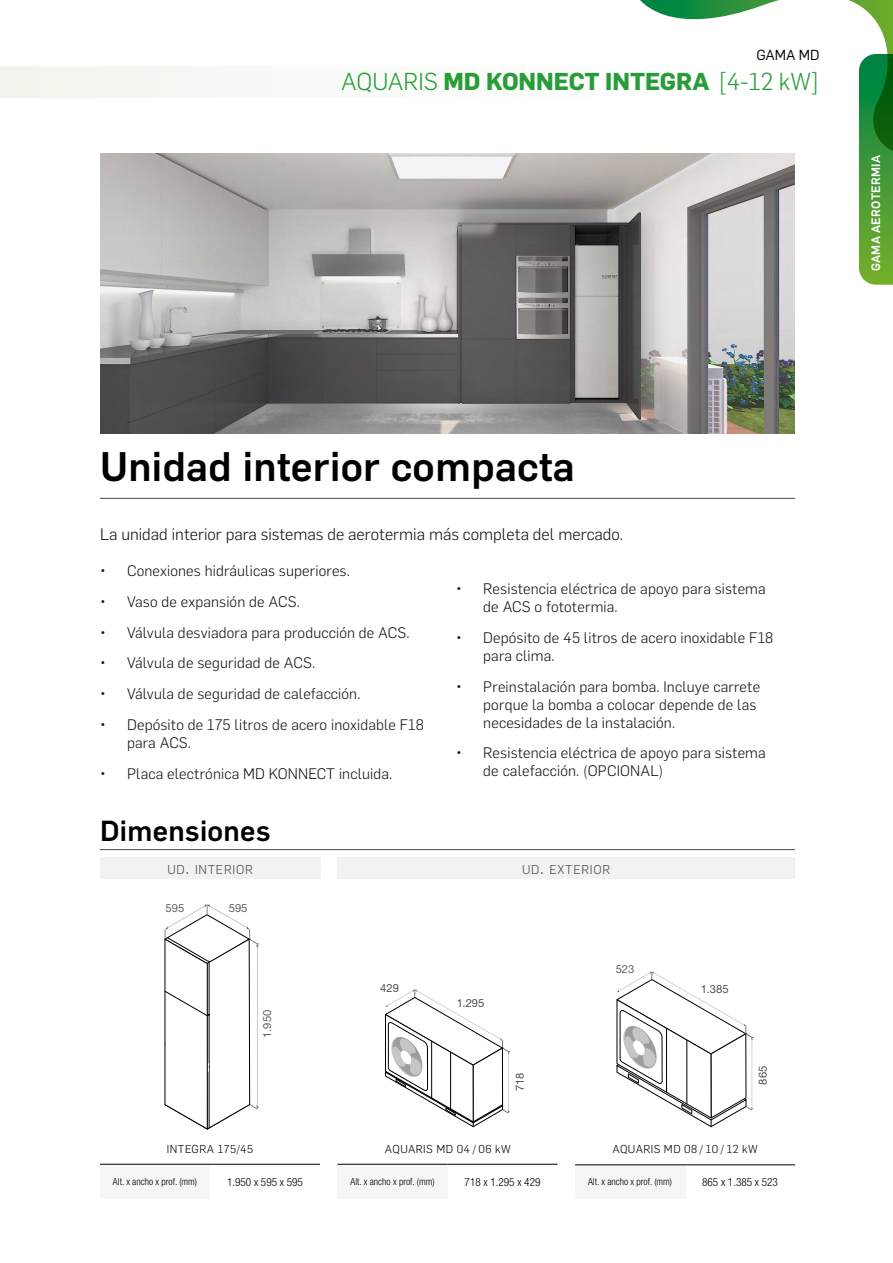
<style>
.page{position:relative;width:893px;height:1263px;background:#fff}
.page>*{position:absolute;margin:0;border:0;box-sizing:border-box;transform-origin:0 0}
.t1{font:500 40.5px "Flama";letter-spacing:.01em;color:#000}
.t2{font:500 28.5px "Flama";letter-spacing:.01em;color:#000}
.t3{font:700 24px "Flama";color:#289c38}
.t4{font:300 16.5px "Flama";color:#131313}
.t5{font:300 15px/18px "Flama";letter-spacing:.01em;color:#131313}
.t6{font:14.25px "Flama";letter-spacing:-.005em;color:#000}
.t7{font:300 12.6px "Flama";letter-spacing:.055em;color:#4a4a49}
.t8{font:500 12px "Flama";letter-spacing:.02em;color:#fff}
.t9{font:300 11.25px "Flama";letter-spacing:.04em;color:#000}
.t10{font:300 condensed 11.25px "Helvetica Neue LT Std";color:#000}
.t11{font:11.25px "Helvetica Neue LT Std";color:#131313}
.t12{font:11.25px "Helvetica Neue LT Std";color:#646363}
.t13{font:300 condensed 9.75px "Helvetica Neue LT Std";color:#000}
.s1{font-weight:300}
.s2{font-size:18px}
</style>
<div class="page">
<svg style="left:0;top:0;width:893px;height:285px"></svg>
<div style="left:338px;top:1164px;width:110px;height:35px;background:#f6f6f6"></div>
<hr style="left:338px;top:1164px;width:110px;height:1px;background:#000">
<hr style="left:448px;top:1164px;width:110px;height:1px;background:#000">
<img style="left:100px;top:153px;width:695px;height:280px">
<hr style="left:100px;top:849px;width:695px;height:1px;background:#4a4a49">
<div style="left:100px;top:1164px;width:110px;height:35px;background:#f6f6f6"></div>
<hr style="left:100px;top:1164px;width:110px;height:1px;background:#000">
<hr style="left:210px;top:1164px;width:110px;height:1px;background:#000">
<hr style="left:100px;top:498px;width:695px;height:1px;background:#4a4a49">
<div style="left:337px;top:857px;width:458px;height:22px;background:#f2f2f2"></div>
<div style="left:100px;top:857px;width:220px;height:22px;background:#f2f2f2"></div>
<div style="left:575px;top:1165px;width:110px;height:33px;background:#f6f6f6"></div>
<hr style="left:575px;top:1164px;width:110px;height:1px;background:#000">
<hr style="left:685px;top:1164px;width:110px;height:1px;background:#000">
<svg style="left:385px;top:989px;width:125px;height:139px"></svg>
<div style="left:453px;top:1088px;width:19px;height:16px;background:#fff"></div>
<svg style="left:616px;top:971px;width:137px;height:156px"></svg>
<div style="left:689px;top:1084px;width:19px;height:17px;background:#fff"></div>
<svg style="left:164px;top:904px;width:95px;height:226px"></svg>
<p class="t6" style="left:756px;top:45px;width:65px">GAMA MD</p>
<h3 class="t3" style="left:341px;top:64px;width:480px"><span class="s1">AQUARIS</span> MD KONNECT INTEGRA <span class="s1">[4-12 kW]</span></h3>
<p class="t8" style="left:867px;top:271px;width:117px;rotate:-90deg">GAMA AEROTERMIA</p>
<h1 class="t1" style="left:100px;top:437px;width:476px">Unidad interior compacta</h1>
<p class="t4" style="left:100px;top:523px;width:525px">La unidad interior para sistemas de aerotermia más completa del mercado.</p>
<p class="t5" style="left:100px;top:561px;width:251px">• Conexiones hidráulicas superiores.</p>
<p class="t5" style="left:100px;top:592px;width:201px">• Vaso de expansión de ACS.</p>
<p class="t5" style="left:100px;top:622px;width:311px">• Válvula desviadora para producción de ACS.</p>
<p class="t5" style="left:100px;top:653px;width:217px">• Válvula de seguridad de ACS.</p>
<p class="t5" style="left:100px;top:684px;width:262px">• Válvula de seguridad de calefacción.</p>
<p class="t5" style="left:127px;top:715px;width:298px;text-indent:-27px">• Depósito de 175 litros de acero inoxidable F18 para ACS.</p>
<p class="t5" style="left:100px;top:763px;width:294px">• Placa electrónica MD KONNECT incluida.</p>
<h2 class="t2" style="left:100px;top:810px;width:172px">Dimensiones</h2>
<p class="t5" style="left:483px;top:579px;width:284px;text-indent:-27px">• Resistencia eléctrica de apoyo para sistema de ACS o fototermia.</p>
<p class="t5" style="left:483px;top:628px;width:292px;text-indent:-27px">• Depósito de 45 litros de acero inoxidable F18 para clima.</p>
<p class="t5" style="left:483px;top:676px;width:278px;text-indent:-27px">• Preinstalación para bomba. Incluye carrete porque la bomba a colocar depende de las necesidades de la instalación.</p>
<p class="t5" style="left:483px;top:743px;width:284px;text-indent:-27px">• Resistencia eléctrica de apoyo para sistema de calefacción. (OPCIONAL)</p>
<p class="t7" style="left:167px;top:861px;width:87px">UD<span class="s2">.</span> INTERIOR</p>
<p class="t7" style="left:522px;top:861px;width:90px">UD<span class="s2">.</span> EXTERIOR</p>
<p class="t12" style="left:166px;top:901px;width:20px">595</p>
<p class="t12" style="left:229px;top:901px;width:20px">595</p>
<p class="t12" style="left:260px;top:1038px;width:30px;rotate:-90deg">1.950</p>
<p class="t9" style="left:167px;top:1142px;width:88px">INTEGRA 175/45</p>
<p class="t13" style="left:113px;top:1176px;width:86px">Alt. x ancho x prof. (mm)</p>
<p class="t10" style="left:227px;top:1175px;width:77px">1.950 x 595 x 595</p>
<p class="t11" style="left:380px;top:981px;width:20px">429</p>
<p class="t11" style="left:456px;top:996px;width:30px">1.295</p>
<p class="t11" style="left:513px;top:1091px;width:20px;rotate:-90deg">718</p>
<p class="t9" style="left:385px;top:1142px;width:127px">AQUARIS MD 04 / 06 kW</p>
<p class="t13" style="left:350px;top:1176px;width:86px">Alt. x ancho x prof. (mm)</p>
<p class="t10" style="left:465px;top:1175px;width:77px">718 x 1.295 x 429</p>
<p class="t12" style="left:616px;top:962px;width:20px">523</p>
<p class="t11" style="left:700px;top:982px;width:30px">1.385</p>
<p class="t11" style="left:756px;top:1084px;width:20px;rotate:-90deg">865</p>
<p class="t9" style="left:612px;top:1142px;width:147px">AQUARIS MD 08 / 10 / 12 kW</p>
<p class="t13" style="left:588px;top:1176px;width:86px">Alt. x ancho x prof. (mm)</p>
<p class="t10" style="left:702px;top:1175px;width:77px">865 x 1.385 x 523</p>
</div>
